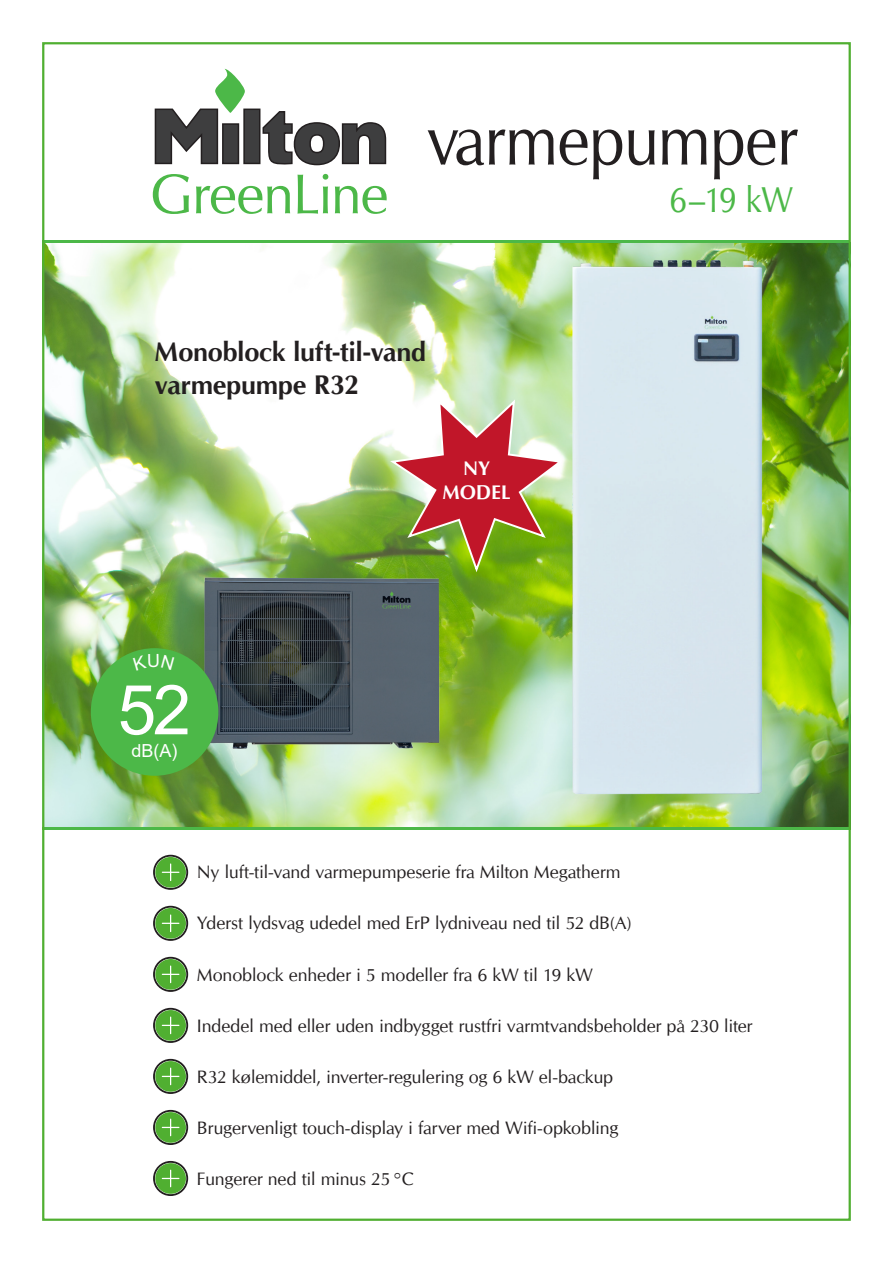
<style>
.page{position:relative;width:893px;height:1263px;background:#fff}
.page>*{position:absolute;margin:0;border:0;box-sizing:border-box;transform-origin:0 0}
.low_h2o_ondertitel{font:72px "CG Omega";letter-spacing:-.02em;color:#231f20;scale:.9 1}
.t1{font:69px "Arial";color:#fff}
.t2{font:56.25px "CG Omega";letter-spacing:-.035em;color:#4cb848}
.low_h2o_ondertitel-2{font:36px "CG Omega";color:#4cb848;scale:.9 1}
.low_h2o_ondertitel-3{font:700 27px/32.4px "CG Omega";letter-spacing:-.01em;color:#231f20}
.t3{font:700 19.65px "CG Omega";letter-spacing:-.01em;color:#fff}
.t4{font:18px "CG Omega";letter-spacing:-.01em;color:#231f20}
.t5{font:18px "Arial";color:#fff}
</style>
<div class="page">
<img style="left:45px;top:242px;width:803px;height:585px">
<hr style="left:43px;top:240px;width:807px;height:2px;background:#4cb848">
<div style="left:244px;top:109px;width:16px;height:54px;background:#3e3e3f"></div>
<div style="left:243px;top:109px;width:17px;height:55px;border:2px solid #231f20"></div>
<svg style="left:262px;top:111px;width:125px;height:55px"></svg>
<svg style="left:154px;top:69px;width:91px;height:96px"></svg>
<img style="left:557px;top:251px;width:217px;height:554px">
<svg style="left:387px;top:397px;width:178px;height:175px"></svg>
<img style="left:199px;top:565px;width:247px;height:196px">
<div style="left:91px;top:648px;width:127px;height:128px;background:#4cb848;border-radius:50%"></div>
<hr style="left:43px;top:827px;width:807px;height:2px;background:#4cb848">
<div style="left:153px;top:855px;width:35px;height:35px;border:2px solid #231f20;border-radius:50%"></div>
<img style="left:159px;top:859px;width:24px;height:24px">
<div style="left:155px;top:857px;width:31px;height:31px;background:#50af31;border-radius:50%"></div>
<svg style="left:162px;top:863px;width:17px;height:18px"></svg>
<div style="left:153px;top:906px;width:35px;height:35px;border:2px solid #231f20;border-radius:50%"></div>
<img style="left:159px;top:910px;width:24px;height:24px">
<div style="left:155px;top:908px;width:31px;height:31px;background:#50af31;border-radius:50%"></div>
<svg style="left:162px;top:914px;width:17px;height:18px"></svg>
<div style="left:153px;top:957px;width:35px;height:35px;border:2px solid #231f20;border-radius:50%"></div>
<img style="left:159px;top:961px;width:24px;height:24px">
<div style="left:155px;top:959px;width:31px;height:31px;background:#50af31;border-radius:50%"></div>
<svg style="left:162px;top:965px;width:17px;height:18px"></svg>
<div style="left:153px;top:1110px;width:35px;height:35px;border:2px solid #231f20;border-radius:50%"></div>
<img style="left:159px;top:1114px;width:24px;height:24px">
<div style="left:155px;top:1112px;width:31px;height:31px;background:#50af31;border-radius:50%"></div>
<svg style="left:162px;top:1118px;width:17px;height:18px"></svg>
<div style="left:153px;top:1008px;width:35px;height:35px;border:2px solid #231f20;border-radius:50%"></div>
<img style="left:159px;top:1012px;width:24px;height:24px">
<div style="left:155px;top:1010px;width:31px;height:31px;background:#50af31;border-radius:50%"></div>
<svg style="left:162px;top:1016px;width:17px;height:18px"></svg>
<div style="left:153px;top:1059px;width:35px;height:35px;border:2px solid #231f20;border-radius:50%"></div>
<img style="left:159px;top:1063px;width:24px;height:24px">
<div style="left:155px;top:1061px;width:31px;height:31px;background:#50af31;border-radius:50%"></div>
<svg style="left:162px;top:1067px;width:17px;height:18px"></svg>
<div style="left:153px;top:1161px;width:35px;height:35px;border:2px solid #231f20;border-radius:50%"></div>
<img style="left:159px;top:1165px;width:24px;height:24px">
<div style="left:155px;top:1163px;width:31px;height:31px;background:#50af31;border-radius:50%"></div>
<svg style="left:162px;top:1170px;width:17px;height:17px"></svg>
<p class="t2" style="left:150px;top:160px;width:240px">GreenLine</p>
<p class="low_h2o_ondertitel" style="left:427px;top:97px;width:413px">varmepumper</p>
<p class="low_h2o_ondertitel-2" style="left:669px;top:179px;width:140px">6–19 kW</p>
<p class="low_h2o_ondertitel-3" style="left:155px;top:336px;width:273px">Monoblock luft-til-vand varmepumpe R32</p>
<p class="t3" style="left:463px;top:456px;width:29px">NY</p>
<p class="t3" style="left:442px;top:480px;width:70px">MODEL</p>
<p class="t1" style="left:118px;top:662px;width:75px">52</p>
<p class="t5" style="left:132px;top:738px;width:48px">dB(A)</p>
<p class="t4" style="left:197px;top:861px;width:425px">Ny luft-til-vand varmepumpeserie fra Milton Megatherm</p>
<p class="t4" style="left:197px;top:912px;width:436px">Yderst lydsvag udedel med ErP lydniveau ned til 52 dB(A)</p>
<p class="t4" style="left:197px;top:964px;width:398px">Monoblock enheder i 5 modeller fra 6 kW til 19 kW</p>
<p class="t4" style="left:197px;top:1015px;width:557px">Indedel med eller uden indbygget rustfri varmtvandsbeholder på 230 liter</p>
<p class="t4" style="left:197px;top:1066px;width:418px">R32 kølemiddel, inverter-regulering og 6 kW el-backup</p>
<p class="t4" style="left:197px;top:1117px;width:423px">Brugervenligt touch-display i farver med Wifi-opkobling</p>
<p class="t4" style="left:197px;top:1168px;width:218px">Fungerer ned til minus 25°C</p>
</div>
